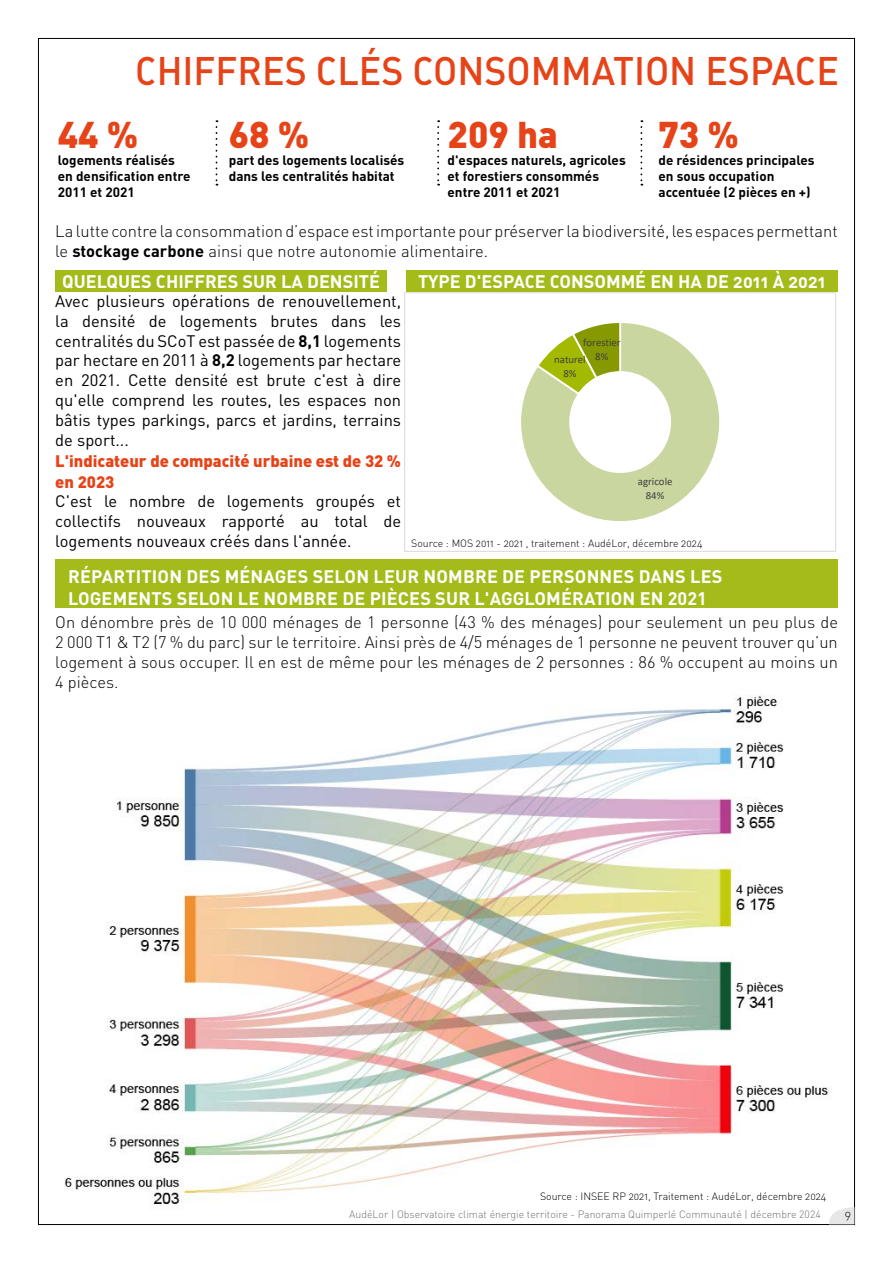
<style>
.page{position:relative;width:893px;height:1263px;background:#fff}
.page>*{position:absolute;margin:0;border:0;box-sizing:border-box;transform-origin:0 0}
.t1{font:39.3px "DIN Medium Alternate";color:#e64318;scale:.95 1}
.t2{font:900 36.75px "DIN Pro";color:#e64318}
.t3{font:700 18px/21.6px "DIN Pro";letter-spacing:.01em;color:#fff}
.t4{font:18px "DIN Bold Alternate";color:#fff}
.t5{font:300 16.5px/19.8px "DIN Pro";color:#000}
.t6{font:16.5px/19.8px "DIN Pro";color:#000;text-align:justify}
.t7{font:900 16.5px/21px "DIN Pro";color:#e64318}
.t8{font:700 13.5px/16.2px "DIN Pro";color:#000}
.t9{font:12px "DIN Light Alternate";color:#000}
.t10{font:10.8px/13.2px "Calibri";color:#404040;text-align:center}
.t11{font:10.5px "DIN Light Alternate";color:#000}
.t12{font:300 10.5px "DIN Pro";color:#706f6f}
.s1{font-weight:700}
</style>
<div class="page">
<svg style="left:829px;top:1207px;width:25px;height:17px"></svg>
<svg style="left:521px;top:323px;width:199px;height:198px"></svg>
<div style="left:404px;top:292px;width:432px;height:260px;border:1px solid #d9d9d9"></div>
<svg style="left:216px;top:120px;width:1px;height:66px"></svg>
<svg style="left:437px;top:120px;width:2px;height:66px"></svg>
<svg style="left:640px;top:120px;width:2px;height:66px"></svg>
<div style="left:406px;top:270px;width:432px;height:22px;background:#a5bb1a"></div>
<div style="left:55px;top:560px;width:783px;height:48px;background:#a5bb1a"></div>
<div style="left:55px;top:270px;width:332px;height:22px;background:#a5bb1a"></div>
<img style="left:64px;top:694px;width:779px;height:516px">
<h1 class="t1" style="left:135px;top:45px;width:742px">CHIFFRES CLÉS CONSOMMATION ESPACE</h1>
<h2 class="t2" style="left:58px;top:110px;width:82px">44 %</h2>
<p class="t8" style="left:58px;top:151px;width:134px">logements réalisés en densification entre<br>2011 et 2021</p>
<h2 class="t2" style="left:229px;top:110px;width:82px">68 %</h2>
<p class="t8" style="left:229px;top:151px;width:177px">part des logements localisés dans les centralités habitat</p>
<h2 class="t2" style="left:448px;top:110px;width:112px">209 ha</h2>
<p class="t8" style="left:448px;top:151px;width:180px">d'espaces naturels, agricoles et forestiers consommés entre 2011 et 2021</p>
<h2 class="t2" style="left:658px;top:110px;width:82px">73 %</h2>
<p class="t8" style="left:658px;top:151px;width:158px">de résidences principales en sous occupation accentuée (2 pièces en +)</p>
<p class="t5" style="left:55px;top:221px;width:784px">La lutte contre la consommation d’espace est importante pour préserver la biodiversité, les espaces permettant le <span class="s1">stockage carbone</span> ainsi que notre autonomie alimentaire.</p>
<p class="t4" style="left:418px;top:270px;width:409px">TYPE D'ESPACE CONSOMMÉ EN HA DE 2011 À 2021</p>
<p class="t4" style="left:62px;top:270px;width:319px">QUELQUES CHIFFRES SUR LA DENSITÉ</p>
<p class="t6" style="left:55px;top:290px;width:347px">Avec plusieurs opérations de renouvellement, la densité de logements brutes dans les centralités du SCoT est passée de <span class="s1">8,1</span> logements par hectare en 2011 à <span class="s1">8,2</span> logements par hectare en 2021. Cette densité est brute c'est à dire qu'elle comprend les routes, les espaces non bâtis types parkings, parcs et jardins, terrains de sport...</p>
<p class="t7" style="left:55px;top:449px;width:347px">L'indicateur de compacité urbaine est de 32 % en 2023</p>
<p class="t6" style="left:55px;top:491px;width:347px">C'est le nombre de logements groupés et collectifs nouveaux rapporté au total de logements nouveaux créés dans l'année.</p>
<p class="t10" style="left:583px;top:336px;width:39px">forestier<br>8%</p>
<p class="t10" style="left:554px;top:353px;width:33px">naturel<br>8%</p>
<p class="t10" style="left:638px;top:475px;width:36px">agricole<br>84%</p>
<p class="t11" style="left:411px;top:537px;width:293px">Source : MOS 2011 - 2021 , traitement : AudéLor, décembre 2024</p>
<p class="t3" style="left:68px;top:565px;width:656px">RÉPARTITION DES MÉNAGES SELON LEUR NOMBRE DE PERSONNES DANS LES<br>LOGEMENTS SELON LE NOMBRE DE PIÈCES SUR L'AGGLOMÉRATION EN 2021</p>
<p class="t5" style="left:55px;top:612px;width:784px;text-align:justify">On dénombre près de 10 000 ménages de 1 personne (43 % des ménages) pour seulement un peu plus de 2 000 T1 &amp; T2 (7 % du parc) sur le territoire. Ainsi près de 4/5 ménages de 1 personne ne peuvent trouver qu’un logement à sous occuper. Il en est de même pour les ménages de 2 personnes : 86 % occupent au moins un 4 pièces.</p>
<p class="t11" style="left:540px;top:1189px;width:288px">Source : INSEE RP 2021, Traitement : AudéLor, décembre 2024</p>
<p class="t12" style="left:349px;top:1207px;width:473px">AudéLor | Observatoire climat énergie territoire - Panorama Quimperlé Communauté | décembre 2024</p>
<p class="t9" style="left:845px;top:1208px;width:8px">9</p>
</div>
